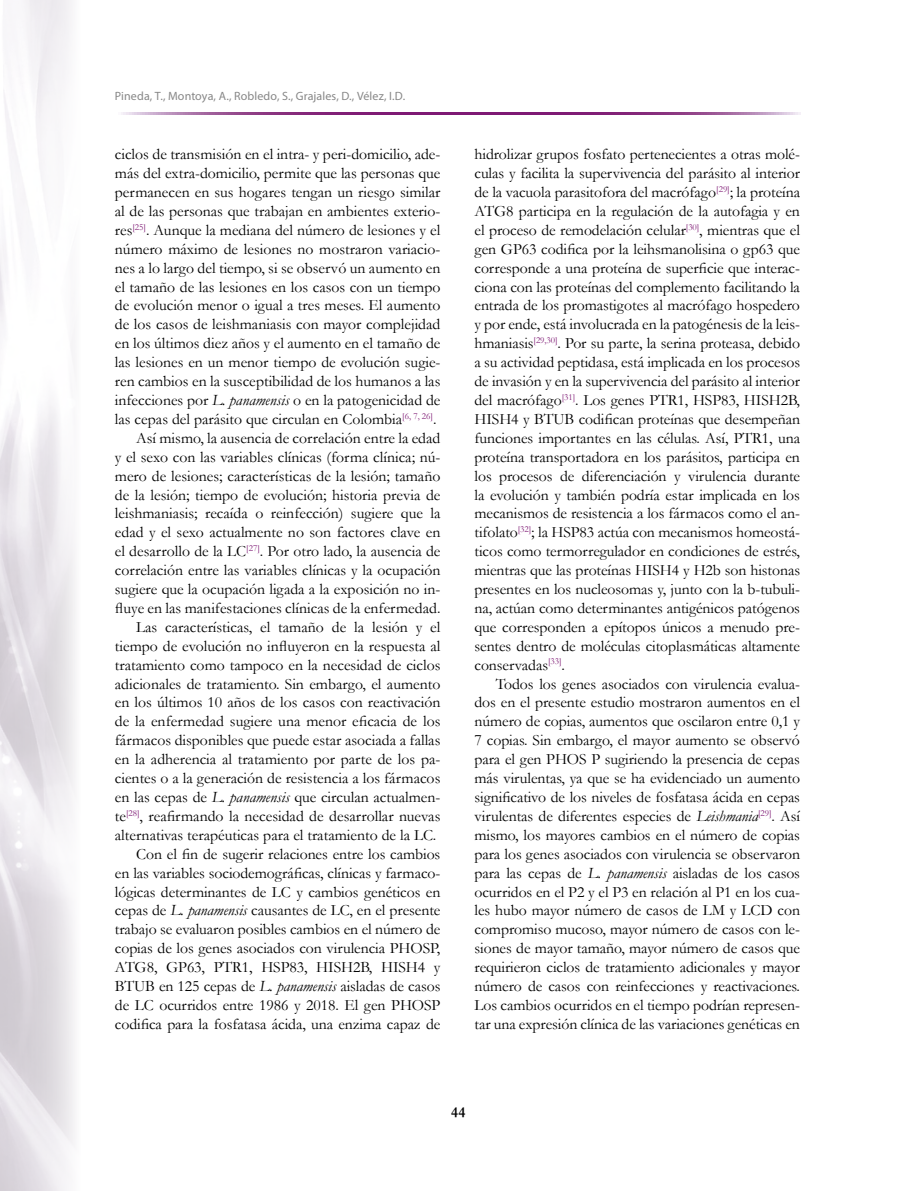
<style>
.page{position:relative;width:915px;height:1191px;background:#fff}
.page>*{position:absolute;margin:0;border:0;box-sizing:border-box;transform-origin:0 0}
.t1{font:15.75px/18.9px "Garamond";color:#000;text-align:justify}
.t2{font:700 15px "Garamond";color:#000}
.t3{font:12px "Myriad Pro";letter-spacing:.01em;color:#878787}
.s1{font-style:italic}
</style>
<div class="page">
<img style="left:0;top:0;width:76px;height:1191px">
<svg style="left:121px;top:112px;width:678px;height:2px"></svg>
<p class="t3" style="left:115px;top:89px;width:292px">Pineda, T., Montoya, A., Robledo, S., Grajales, D., Vélez, I.D.</p>
<p class="t1" style="left:115px;top:144px;width:327px;text-align:right">ciclos de transmisión en el intra- y peri-domicilio, ade&shy;más del extra-domicilio, permite que las personas que permanecen en sus hogares tengan un riesgo similar al de las personas que trabajan en ambientes exterio&shy;res<sup>[25]</sup>. Aunque la mediana del número de lesiones y el número máximo de lesiones no mostraron variacio&shy;nes a lo largo del tiempo, si se observó un aumento en el tamaño de las lesiones en los casos con un tiempo de evolución menor o igual a tres meses. El aumento de los casos de leishmaniasis con mayor complejidad en los últimos diez años y el aumento en el tamaño de las lesiones en un menor tiempo de evolución sugie&shy;ren cambios en la susceptibilidad de los humanos a las infecciones por <span class="s1">L. panamensis</span> o en la patogenicidad de las cepas del parásito que circulan en Colombia<sup>[6,</sup> <sup>7,</sup> <sup>26]</sup>.<br>Así mismo, la ausencia de correlación entre la edad<br>y el sexo con las variables clínicas (forma clínica; nú&shy;mero de lesiones; características de la lesión; tamaño de la lesión; tiempo de evolución; historia previa de leishmaniasis; recaída o reinfección) sugiere que la edad y el sexo actualmente no son factores clave en el desarrollo de la LC<sup>[27]</sup>. Por otro lado, la ausencia de correlación entre las variables clínicas y la ocupación sugiere que la ocupación ligada a la exposición no in&shy;fluye en las manifestaciones clínicas de la enfermedad.<br>Las características, el tamaño de la lesión y el tiempo de evolución no influyeron en la respuesta al tratamiento como tampoco en la necesidad de ciclos adicionales de tratamiento. Sin embargo, el aumento en los últimos 10 años de los casos con reactivación de la enfermedad sugiere una menor eficacia de los fármacos disponibles que puede estar asociada a fallas en la adherencia al tratamiento por parte de los pa&shy;cientes o a la generación de resistencia a los fármacos en las cepas de <span class="s1">L. panamensis</span> que circulan actualmen&shy;te<sup>[28]</sup>, reafirmando la necesidad de desarrollar nuevas alternativas terapéuticas para el tratamiento de la LC.<br>Con el fin de sugerir relaciones entre los cambios<br>en las variables sociodemográficas, clínicas y farmaco&shy;lógicas determinantes de LC y cambios genéticos en cepas de <span class="s1">L. panamensis</span> causantes de LC, en el presente trabajo se evaluaron posibles cambios en el número de copias de los genes asociados con virulencia PHOSP, ATG8, GP63, PTR1, HSP83, HISH2B, HISH4 y BTUB en 125 cepas de <span class="s1">L. panamensis</span> aisladas de casos de LC ocurridos entre 1986 y 2018. El gen PHOSP codifica para la fosfatasa ácida, una enzima capaz de</p>
<p class="t1" style="left:474px;top:144px;width:327px">hidrolizar grupos fosfato pertenecientes a otras molé&shy;culas y facilita la supervivencia del parásito al interior de la vacuola parasitofora del macrófago<sup>[29]</sup>; la proteína ATG8 participa en la regulación de la autofagia y en el proceso de remodelación celular<sup>[30]</sup>, mientras que el gen GP63 codifica por la leihsmanolisina o gp63 que corresponde a una proteína de superficie que interac&shy;ciona con las proteínas del complemento facilitando la entrada de los promastigotes al macrófago hospedero y por ende, está involucrada en la patogénesis de la leis&shy;hmaniasis<sup>[29,30]</sup>. Por su parte, la serina proteasa, debido a su actividad peptidasa, está implicada en los procesos de invasión y en la supervivencia del parásito al interior del macrófago<sup>[31]</sup>. Los genes PTR1, HSP83, HISH2B, HISH4 y BTUB codifican proteínas que desempeñan funciones importantes en las células. Así, PTR1, una proteína transportadora en los parásitos, participa en los procesos de diferenciación y virulencia durante la evolución y también podría estar implicada en los mecanismos de resistencia a los fármacos como el an&shy;tifolato<sup>[32]</sup>; la HSP83 actúa con mecanismos homeostá&shy;ticos como termorregulador en condiciones de estrés, mientras que las proteínas HISH4 y H2b son histonas presentes en los nucleosomas y, junto con la b-tubuli&shy;na, actúan como determinantes antigénicos patógenos que corresponden a epítopos únicos a menudo pre&shy;sentes dentro de moléculas citoplasmáticas altamente conservadas<sup>[33]</sup>.</p>
<p class="t1" style="left:474px;top:674px;width:327px;text-indent:21px">Todos los genes asociados con virulencia evalua&shy;dos en el presente estudio mostraron aumentos en el número de copias, aumentos que oscilaron entre 0,1 y 7 copias. Sin embargo, el mayor aumento se observó para el gen PHOS P sugiriendo la presencia de cepas más virulentas, ya que se ha evidenciado un aumento significativo de los niveles de fosfatasa ácida en cepas virulentas de diferentes especies de <span class="s1">Leishmania</span><sup>[29]</sup>. Así mismo, los mayores cambios en el número de copias para los genes asociados con virulencia se observaron para las cepas de <span class="s1">L. panamensis</span> aisladas de los casos ocurridos en el P2 y el P3 en relación al P1 en los cua&shy;les hubo mayor número de casos de LM y LCD con compromiso mucoso, mayor número de casos con le&shy;siones de mayor tamaño, mayor número de casos que requirieron ciclos de tratamiento adicionales y mayor número de casos con reinfecciones y reactivaciones.<br>Los cambios ocurridos en el tiempo podrían represen&shy;tar una expresión clínica de las variaciones genéticas en</p>
<p class="t2" style="left:451px;top:1102px;width:16px">44</p>
</div>
